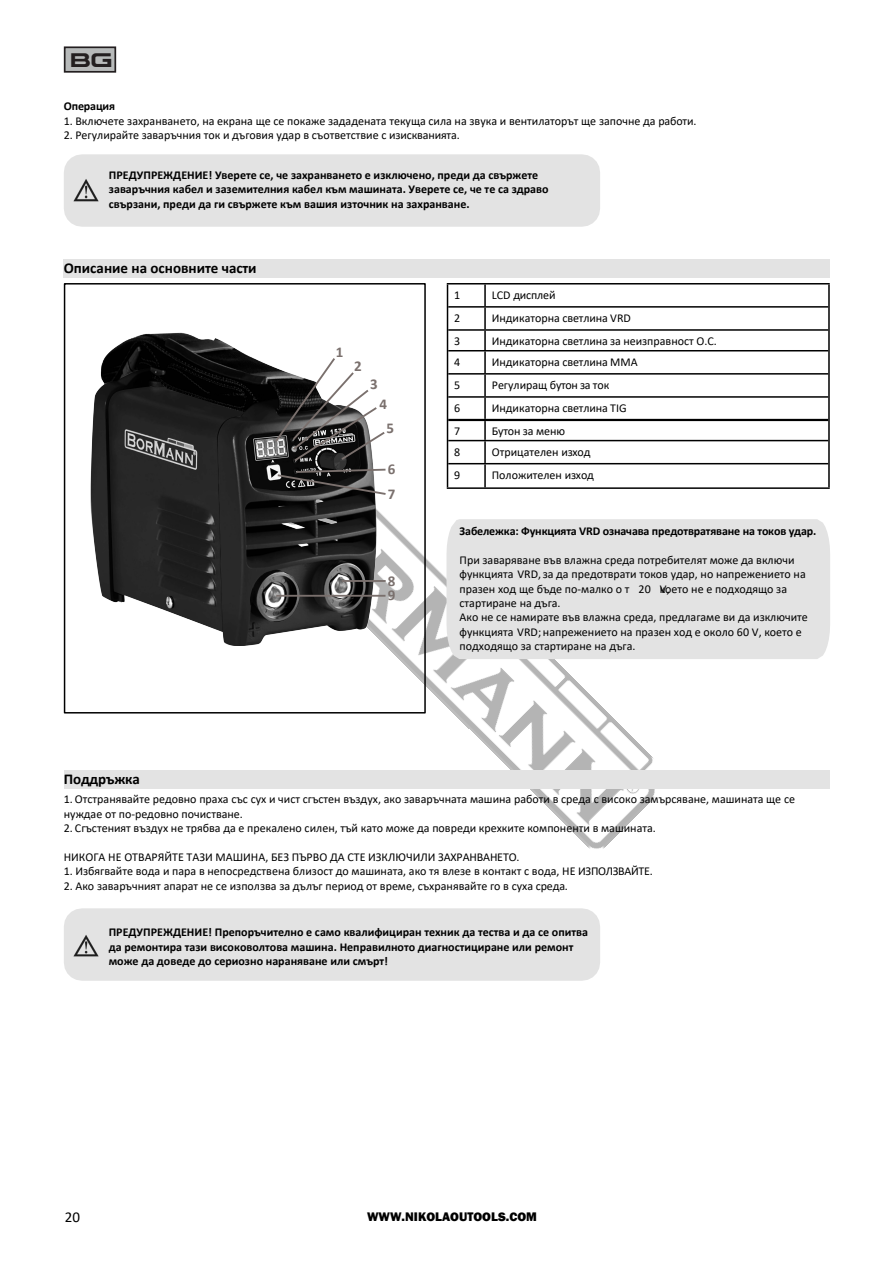
<style>
.page{position:relative;width:894px;height:1263px;background:#fff}
.page>*{position:absolute;margin:0;border:0;box-sizing:border-box;transform-origin:0 0}
.t1{font:700 20.55px "Plateia";color:#231f20}
.t2{font:700 15px "Calibri";color:#000}
.t3{font:700 15px/24.6px "Calibri";color:#7a706d}
.t4{font:15px "Calibri";color:#000}
.t5{font:800 12.75px "Franklin Gothic";color:#000}
.t6{font:12px/14.4px "Calibri";color:#000}
.t7{font:700 12px/14.4px "Calibri";color:#000}
</style>
<div class="page">
<img style="left:223px;top:408px;width:447px;height:441px">
<div style="left:64px;top:154px;width:536px;height:73px;background:#e3e3e3"></div>
<img style="left:72px;top:178px;width:28px;height:24px">
<div style="left:64px;top:908px;width:536px;height:73px;background:#e3e3e3"></div>
<img style="left:72px;top:933px;width:28px;height:25px">
<div style="left:64px;top:259px;width:64px;height:18px;background:#e3e3e3"></div>
<hr style="left:128px;top:259px;width:3px;height:18px;background:#e3e3e3">
<div style="left:131px;top:259px;width:16px;height:18px;background:#e3e3e3"></div>
<hr style="left:147px;top:259px;width:3px;height:18px;background:#e3e3e3">
<div style="left:150px;top:259px;width:68px;height:18px;background:#e3e3e3"></div>
<hr style="left:218px;top:259px;width:4px;height:18px;background:#e3e3e3">
<div style="left:222px;top:259px;width:34px;height:18px;background:#e3e3e3"></div>
<div style="left:256px;top:259px;width:573px;height:18px;background:#e3e3e3"></div>
<hr style="left:446px;top:285px;width:2px;height:202px;background:#000">
<svg style="left:484px;top:285px;width:1px;height:202px"></svg>
<hr style="left:828px;top:285px;width:1px;height:202px;background:#000">
<hr style="left:446px;top:283px;width:383px;height:2px;background:#000">
<hr style="left:448px;top:306px;width:380px;height:2px;background:#000">
<hr style="left:448px;top:329px;width:380px;height:2px;background:#000">
<hr style="left:448px;top:350px;width:380px;height:1px;background:#000">
<hr style="left:448px;top:373px;width:380px;height:2px;background:#000">
<hr style="left:448px;top:396px;width:380px;height:2px;background:#000">
<hr style="left:448px;top:419px;width:380px;height:2px;background:#000">
<hr style="left:448px;top:440px;width:380px;height:1px;background:#000">
<hr style="left:448px;top:463px;width:380px;height:1px;background:#000">
<hr style="left:446px;top:487px;width:383px;height:2px;background:#000">
<div style="left:64px;top:770px;width:76px;height:18px;background:#e3e3e3"></div>
<div style="left:140px;top:770px;width:689px;height:18px;background:#e3e3e3"></div>
<svg style="left:63px;top:283px;width:363px;height:431px"></svg>
<div style="left:446px;top:519px;width:383px;height:140px;background:#e3e3e3"></div>
<div style="left:65px;top:47px;width:50px;height:25px;background:#b7baba"></div>
<div style="left:64px;top:46px;width:52px;height:27px;border:2px solid #231f20"></div>
<img style="left:76px;top:326px;width:316px;height:319px">
<svg style="left:273px;top:356px;width:114px;height:140px"></svg>
<hr style="left:342px;top:580px;width:43px;height:2px;background:#7a706d">
<hr style="left:276px;top:595px;width:109px;height:2px;background:#7a706d">
<h1 class="t1" style="left:70px;top:48px;width:43px">BG</h1>
<p class="t7" style="left:64px;top:99px;width:53px">Операция</p>
<p class="t6" style="left:64px;top:114px;width:634px">1. Включете захранването, на екрана ще се покаже зададената текуща сила на звука и вентилаторът ще започне да работи.</p>
<p class="t6" style="left:64px;top:128px;width:397px">2. Регулирайте заваръчния ток и дъговия удар в съответствие с изискванията.</p>
<p class="t7" style="left:109px;top:168px;width:441px">ПРЕДУПРЕЖДЕНИЕ! Уверете се, че захранването е изключено, преди да свържете заваръчния кабел и заземителния кабел към машината. Уверете се, че те са здраво свързани, преди да ги свържете към вашия източник на захранване.</p>
<p class="t2" style="left:64px;top:259px;width:194px">Описание на основните части</p>
<p class="t3" style="left:336px;top:340px;width:9px">1</p>
<p class="t3" style="left:354px;top:354px;width:9px">2</p>
<p class="t3" style="left:370px;top:371px;width:9px">3</p>
<p class="t3" style="left:379px;top:391px;width:9px">4</p>
<p class="t3" style="left:386px;top:416px;width:9px">5</p>
<p class="t3" style="left:388px;top:457px;width:9px">6<br>7</p>
<p class="t3" style="left:388px;top:573px;width:9px;line-height:14.9px">8<br>9</p>
<p class="t6" style="left:454px;top:287px;width:8px">1</p>
<p class="t6" style="left:491px;top:287px;width:65px">LCD дисплей</p>
<p class="t6" style="left:454px;top:311px;width:8px">2</p>
<p class="t6" style="left:491px;top:311px;width:141px">Индикаторна светлина VRD</p>
<p class="t6" style="left:454px;top:334px;width:8px">3</p>
<p class="t6" style="left:491px;top:334px;width:226px">Индикаторна светлина за неизправност O.C.</p>
<p class="t6" style="left:454px;top:354px;width:8px">4</p>
<p class="t6" style="left:491px;top:354px;width:147px">Индикаторна светлина MMA</p>
<p class="t6" style="left:454px;top:378px;width:8px">5</p>
<p class="t6" style="left:491px;top:378px;width:119px">Регулиращ бутон за ток</p>
<p class="t6" style="left:454px;top:401px;width:8px">6</p>
<p class="t6" style="left:491px;top:401px;width:136px">Индикаторна светлина TIG</p>
<p class="t6" style="left:454px;top:424px;width:8px">7</p>
<p class="t6" style="left:491px;top:424px;width:75px">Бутон за меню</p>
<p class="t6" style="left:454px;top:444px;width:8px">8</p>
<p class="t6" style="left:491px;top:444px;width:100px">Отрицателен изход</p>
<p class="t6" style="left:454px;top:467px;width:8px">9</p>
<p class="t6" style="left:491px;top:467px;width:104px">Положителен изход</p>
<p class="t7" style="left:459px;top:524px;width:358px">Забележка: Функцията VRD означава предотвратяване на токов удар.</p>
<p class="t6" style="left:459px;top:553px;width:347px">При заваряване във влажна среда потребителят може да включи функцията VRD, за да предотврати токов удар, но напрежението на празен ход ще бъде по-малко о т 20 V,</p>
<p class="t6" style="left:659px;top:581px;width:129px">което не е подходящо за</p>
<p class="t6" style="left:459px;top:596px;width:350px">стартиране на дъга.<br>Ако не се намирате във влажна среда, предлагаме ви да изключите функцията VRD; напрежението на празен ход е около 60 V, което е подходящо за стартиране на дъга.</p>
<p class="t2" style="left:64px;top:770px;width:78px">Поддръжка</p>
<p class="t6" style="left:64px;top:792px;width:732px">1. Отстранявайте редовно праха със сух и чист сгъстен въздух, ако заваръчната машина работи в среда с високо замърсяване, машината ще се нуждае от по-редовно почистване.</p>
<p class="t6" style="left:64px;top:821px;width:593px">2. Сгъстеният въздух не трябва да е прекалено силен, тъй като може да повреди крехките компоненти в машината.</p>
<p class="t6" style="left:64px;top:850px;width:457px">НИКОГА НЕ ОТВАРЯЙТЕ ТАЗИ МАШИНА, БЕЗ ПЪРВО ДА СТЕ ИЗКЛЮЧИЛИ ЗАХРАНВАНЕТО.</p>
<p class="t6" style="left:64px;top:864px;width:590px">1. Избягвайте вода и пара в непосредствена близост до машината, ако тя влезе в контакт с вода, НЕ ИЗПОЛЗВАЙТЕ.</p>
<p class="t6" style="left:64px;top:879px;width:505px">2. Ако заваръчният апарат не се използва за дълъг период от време, съхранявайте го в суха среда.</p>
<p class="t7" style="left:109px;top:925px;width:480px">ПРЕДУПРЕЖДЕНИЕ! Препоръчително е само квалифициран техник да тества и да се опитва да ремонтира тази високоволтова машина. Неправилното диагностициране или ремонт може да доведе до сериозно нараняване или смърт!</p>
<p class="t4" style="left:65px;top:1206px;width:17px">20</p>
<p class="t5" style="left:367px;top:1208px;width:171px">WWW.NIKOLAOUTOOLS.COM</p>
</div>
